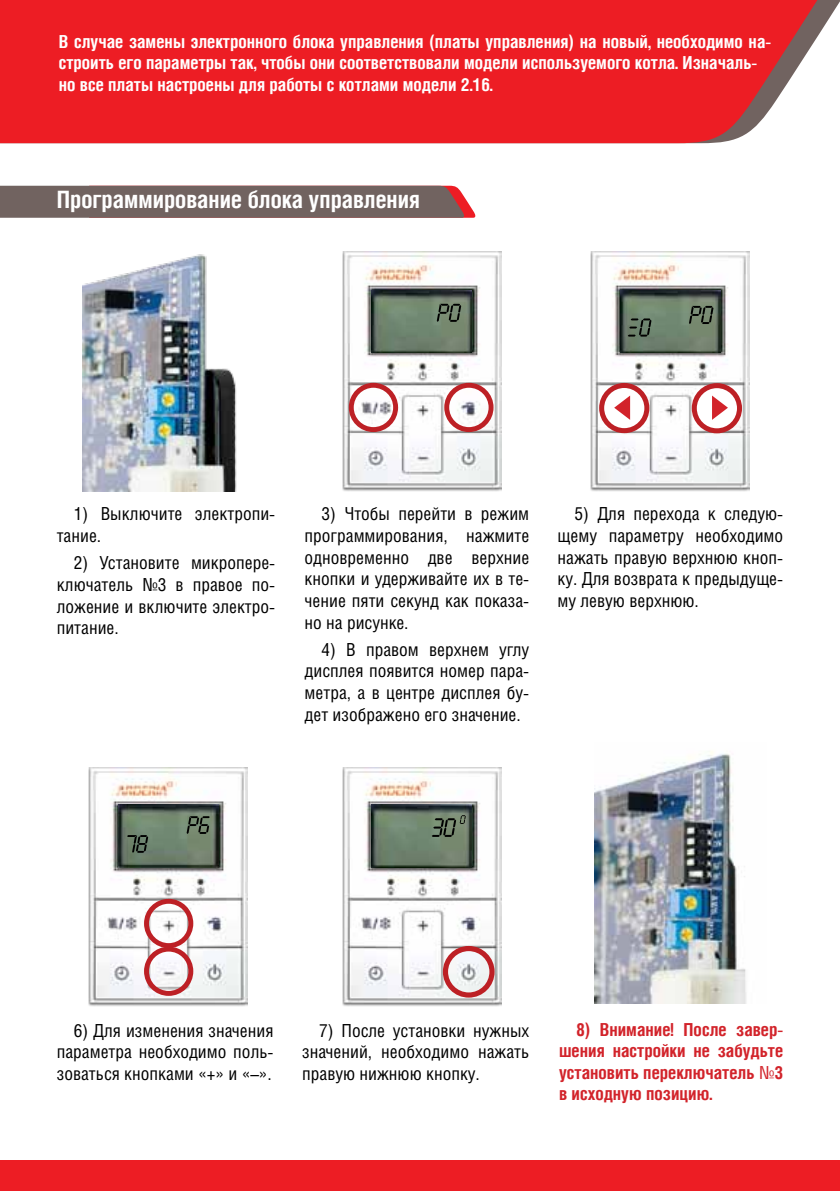
<style>
.page{position:relative;width:840px;height:1191px;background:#fff}
.page>*{position:absolute;margin:0;border:0;box-sizing:border-box;transform-origin:0 0}
.t1{font:700 24px "Helios Cond";color:#fff}
.t2{font:18px/21.6px "Helios Cond";color:#000;text-align:justify}
.t3{font:700 18px/21.6px "Helios Cond";color:#fff}
.t4{font:700 18px/21.6px "Helios Cond";color:#d2232a;text-align:justify}
.s1{font-weight:400}
</style>
<div class="page">
<div style="left:0;top:1160px;width:839px;height:31px;background:#ed1d24"></div>
<svg style="left:0;top:186px;width:476px;height:32px;background:#776461"></svg>
<img style="left:83px;top:254px;width:154px;height:237px">
<img style="left:594px;top:751px;width:152px;height:252px">
<svg style="left:0;top:0;width:839px;height:143px;background:#ea2b31"></svg>
<img style="left:88px;top:767px;width:159px;height:239px">
<img style="left:118px;top:804px;width:100px;height:63px">
<div style="left:144px;top:946px;width:49px;height:50px;border:5px solid #bd2025;border-radius:50%"></div>
<div style="left:144px;top:899px;width:49px;height:49px;border:5px solid #bd2025;border-radius:50%"></div>
<svg style="left:127px;top:835px;width:21px;height:17px"></svg>
<svg style="left:186px;top:816px;width:24px;height:18px"></svg>
<img style="left:342px;top:767px;width:159px;height:239px">
<img style="left:371px;top:804px;width:100px;height:63px">
<div style="left:442px;top:946px;width:52px;height:51px;border:5px solid #bd2025;border-radius:50%"></div>
<svg style="left:431px;top:815px;width:34px;height:22px"></svg>
<img style="left:590px;top:252px;width:159px;height:239px">
<img style="left:619px;top:291px;width:101px;height:61px">
<svg style="left:694px;top:386px;width:45px;height:45px"></svg>
<div style="left:691px;top:383px;width:50px;height:50px;border:5px solid #bd2025;border-radius:50%"></div>
<svg style="left:601px;top:385px;width:45px;height:46px"></svg>
<div style="left:598px;top:383px;width:51px;height:50px;border:5px solid #bd2025;border-radius:50%"></div>
<svg style="left:627px;top:318px;width:24px;height:18px"></svg>
<svg style="left:688px;top:306px;width:25px;height:18px"></svg>
<svg style="left:614px;top:395px;width:15px;height:25px"></svg>
<svg style="left:711px;top:395px;width:16px;height:25px"></svg>
<img style="left:342px;top:252px;width:159px;height:239px">
<img style="left:371px;top:291px;width:100px;height:61px">
<div style="left:348px;top:383px;width:50px;height:49px;border:5px solid #bd2025;border-radius:50%"></div>
<div style="left:444px;top:383px;width:49px;height:49px;border:5px solid #bd2025;border-radius:50%"></div>
<svg style="left:436px;top:304px;width:25px;height:18px"></svg>
<p class="t3" style="left:59px;top:30px;width:713px">В случае замены электронного блока управления (платы управления) на новый, необходимо на&shy;строить его параметры так, чтобы они соответствовали модели используемого котла. Изначаль&shy;но все платы настроены для работы с котлами модели 2.16.</p>
<h1 class="t1" style="left:57px;top:186px;width:364px">Программирование блока управления</h1>
<p class="t2" style="left:57px;top:503px;width:220px;text-indent:17px">1) Выключите электропи&shy;тание.</p>
<p class="t2" style="left:57px;top:552px;width:220px;text-indent:17px">2) Установите микропере&shy;ключатель №3 в правое по&shy;ложение и включите электро&shy;питание.</p>
<p class="t2" style="left:304px;top:503px;width:226px;text-indent:17px">3) Чтобы перейти в режим программирования, нажмите одновременно две верхние кнопки и удерживайте их в те&shy;чение пяти секунд как показа&shy;но на рисунке.</p>
<p class="t2" style="left:304px;top:638px;width:226px;text-indent:17px">4) В правом верхнем углу дисплея появится номер пара&shy;метра, а в центре дисплея бу&shy;дет изображено его значение.</p>
<p class="t2" style="left:557px;top:503px;width:227px;text-indent:17px">5) Для перехода к следую&shy;щему параметру необходимо нажать правую верхнюю кноп&shy;ку. Для возврата к предыдуще&shy;му левую верхнюю.</p>
<p class="t2" style="left:57px;top:1019px;width:218px;text-indent:17px">6) Для изменения значения параметра необходимо поль&shy;зоваться кнопками «+» и «–».</p>
<p class="t2" style="left:302px;top:1019px;width:228px;text-indent:17px">7) После установки нужных значений, необходимо нажать правую нижнюю кнопку.</p>
<p class="t4" style="left:558px;top:1018px;width:225px;text-indent:17px">8) Внимание! После завер&shy;шения настройки не забудьте установить переключатель <span class="s1">№</span>3 в исходную позицию.</p>
</div>
